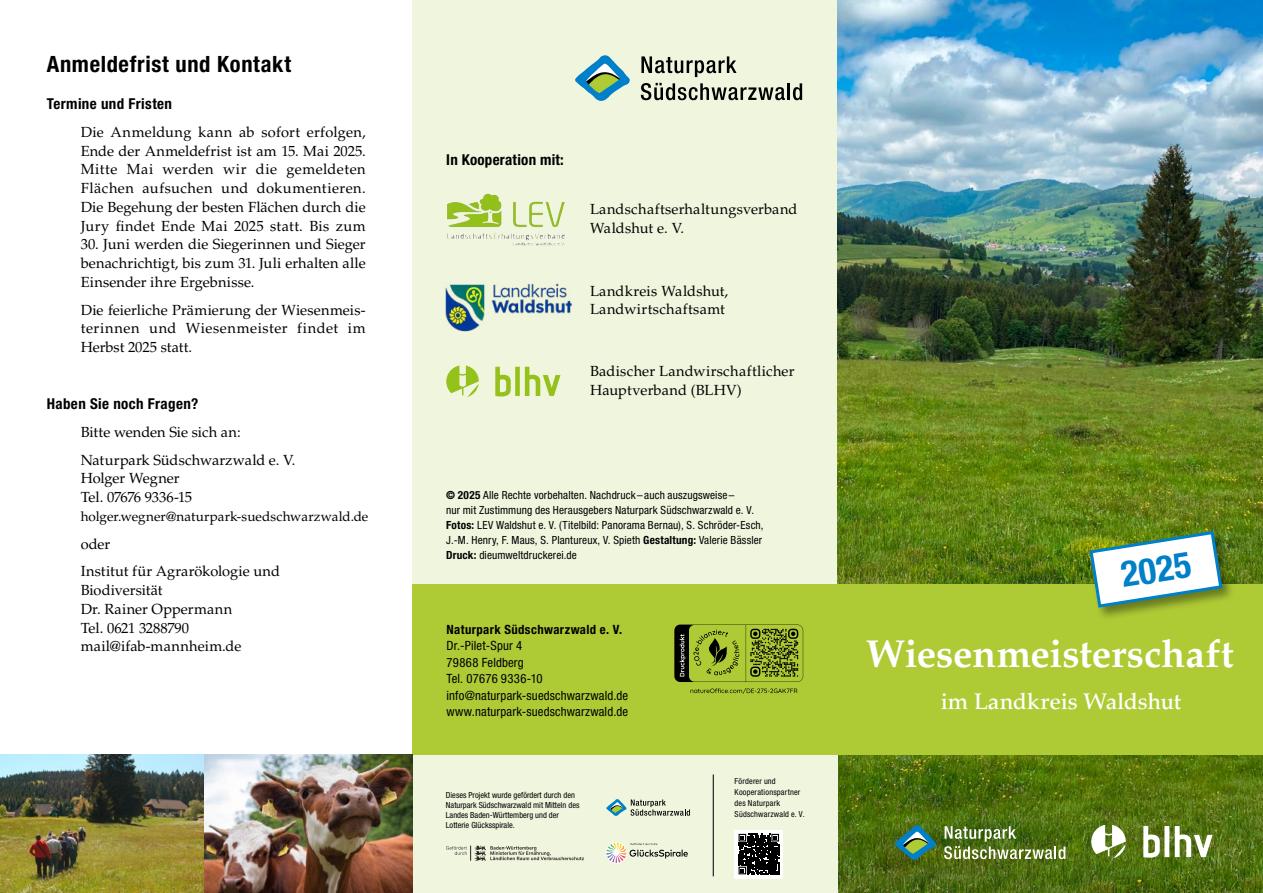
<style>
.page{position:relative;width:1263px;height:893px;background:#fff}
.page>*{position:absolute;margin:0;border:0;box-sizing:border-box;transform-origin:0 0}
.t1{font:700 39px "Palatino LT Std";letter-spacing:-.005em;color:#fff}
.t2{font:700 condensed 36px "Helvetica Neue LT Std";color:#0080c8}
.t3{font:700 condensed 22.5px "Helvetica Neue LT Std";letter-spacing:.03em;color:#000}
.t4{font:500 22.5px "Palatino LT Std";letter-spacing:.005em;color:#fff}
.t5{font:700 condensed 15px "Helvetica Neue LT Std";letter-spacing:.025em;color:#000}
.t6{font:14.7px/18.8px "Palatino LT Std";letter-spacing:.01em;color:#000}
.t7{font:14.7px/18.8px "Palatino LT Std";letter-spacing:-.01em;color:#000}
.t8{font:13.5px "Palatino LT Std";color:#000}
.t9{font:condensed 12.75px/16.5px "Helvetica Neue LT Std";letter-spacing:.015em;color:#000}
.t10{font:700 condensed 12.75px "Helvetica Neue LT Std";letter-spacing:.03em;color:#000}
.t11{font:condensed 11.25px/15px "Helvetica Neue LT Std";letter-spacing:.015em;color:#000}
.t12{font:condensed 8.4px/10.1px "Helvetica Neue LT Std";color:#000}
.t13{font:condensed 8.25px/11.1px "Helvetica Neue LT Std";letter-spacing:.025em;color:#000}
.s1{font-weight:700}
</style>
<div class="page">
<div style="left:412px;top:0;width:426px;height:893px;background:#f0f5de"></div>
<div style="left:413px;top:585px;width:425px;height:170px;background:#aecb35"></div>
<svg style="left:641px;top:56px;width:95px;height:21px"></svg>
<svg style="left:641px;top:83px;width:144px;height:17px"></svg>
<hr style="left:787px;top:83px;width:3px;height:17px;background:#000">
<svg style="left:793px;top:83px;width:9px;height:17px"></svg>
<svg style="left:575px;top:55px;width:55px;height:46px"></svg>
<img style="left:0;top:755px;width:412px;height:138px">
<svg style="left:495px;top:367px;width:65px;height:29px"></svg>
<svg style="left:446px;top:366px;width:33px;height:31px"></svg>
<svg style="left:690px;top:688px;width:107px;height:6px"></svg>
<svg style="left:674px;top:625px;width:129px;height:57px"></svg>
<svg style="left:446px;top:846px;width:138px;height:15px"></svg>
<svg style="left:606px;top:799px;width:84px;height:17px"></svg>
<div style="left:606px;top:842px;width:21px;height:21px;background:#f8f9ee;border-radius:50%"></div>
<svg style="left:606px;top:843px;width:82px;height:20px"></svg>
<div style="left:735px;top:830px;width:48px;height:48px;background:#fff"></div>
<svg style="left:738px;top:833px;width:42px;height:42px"></svg>
<svg style="left:738px;top:834px;width:41px;height:40px;background:#262626"></svg>
<hr style="left:713px;top:774px;width:1px;height:102px;background:#000">
<img style="left:838px;top:0;width:425px;height:501px">
<svg style="left:838px;top:501px;width:425px;height:392px;background:#547311"></svg>
<div style="left:838px;top:585px;width:425px;height:170px;background:#aecb35"></div>
<div style="left:1088px;top:530px;width:147px;height:91px;background:#000;opacity:.4"></div>
<svg style="left:1088px;top:529px;width:136px;height:80px"></svg>
<svg style="left:944px;top:826px;width:121px;height:33px;background:#728b48"></svg>
<svg style="left:895px;top:825px;width:41px;height:35px"></svg>
<svg style="left:1143px;top:826px;width:69px;height:32px"></svg>
<svg style="left:1091px;top:825px;width:35px;height:33px"></svg>
<img style="left:468px;top:194px;width:97px;height:34px">
<img style="left:445px;top:283px;width:128px;height:49px">
<h3 class="t3" style="left:47px;top:50px;width:246px">Anmeldefrist und Kontakt</h3>
<p class="t5" style="left:47px;top:95px;width:127px">Termine und Fristen</p>
<p class="t6" style="left:81px;top:123px;width:286px;text-align:justify">Die Anmeldung kann ab sofort erfolgen, Ende der Anmeldefrist ist am 15. Mai 2025.<br>Mitte Mai werden wir die gemeldeten Flächen aufsuchen und dokumentieren.<br>Die Begehung der besten Flächen durch die Jury findet Ende Mai 2025 statt. Bis zum</p>
<p class="t6" style="left:81px;top:235px;width:286px;text-align:justify">30. Juni werden die Siegerinnen und Sieger benachrichtigt, bis zum 31. Juli erhalten alle Einsender ihre Ergebnisse.</p>
<p class="t6" style="left:81px;top:300px;width:286px;text-align:justify">Die feierliche Prämierung der Wiesenmeis&shy;terinnen und Wiesenmeister findet im Herbst 2025 statt.</p>
<p class="t5" style="left:47px;top:395px;width:153px">Haben Sie noch Fragen?</p>
<p class="t6" style="left:81px;top:418px;width:216px;line-height:27.8px">Bitte wenden Sie sich an:<br>Naturpark Südschwarzwald e. V.</p>
<p class="t7" style="left:81px;top:469px;width:113px">Holger Wegner<br>Tel. 07676 9336-15</p>
<p class="t8" style="left:81px;top:508px;width:289px">holger.wegner@naturpark-suedschwarzwald.de</p>
<p class="t6" style="left:81px;top:530px;width:201px;line-height:27.8px">oder<br>Institut für Agrarökologie und</p>
<p class="t6" style="left:81px;top:581px;width:162px">Biodiversität<br>Dr. Rainer Oppermann<br>Tel. 0621 3288790 mail@ifab-mannheim.de</p>
<p class="t5" style="left:446px;top:150px;width:119px">In Kooperation mit:</p>
<p class="t6" style="left:590px;top:200px;width:209px">Landschaftserhaltungsverband<br>Waldshut e. V.</p>
<p class="t6" style="left:590px;top:282px;width:139px">Landkreis Waldshut,<br>Landwirtschaftsamt</p>
<p class="t6" style="left:590px;top:362px;width:206px">Badischer Landwirschaftlicher<br>Hauptverband (BLHV)</p>
<p class="t11" style="left:446px;top:487px;width:319px"><span class="s1">© 2025</span> Alle Rechte vorbehalten. Nachdruck – auch auszugsweise –<br>nur mit Zustimmung des Herausgebers Naturpark Südschwarzwald e. V.<br><span class="s1">Fotos:</span> LEV Waldshut e. V. (Titelbild: Panorama Bernau), S. Schröder-Esch, J.-M. Henry, F. Maus, S. Plantureux, V. Spieth <span class="s1">Gestaltung:</span> Valerie Bässler <span class="s1">Druck:</span> dieumweltdruckerei.de</p>
<p class="t10" style="left:446px;top:621px;width:177px">Naturpark Südschwarzwald e. V.</p>
<p class="t9" style="left:446px;top:637px;width:183px">Dr.-Pilet-Spur 4<br>79868 Feldberg<br>Tel. 07676 9336-10 info@naturpark-suedschwarzwald.de www.naturpark-suedschwarzwald.de</p>
<p class="t12" style="left:446px;top:790px;width:135px">Dieses Projekt wurde gefördert durch den Naturpark Südschwarzwald mit Mitteln des Landes Baden-Württemberg und der Lotterie Glücksspirale.</p>
<p class="t13" style="left:735px;top:775px;width:72px">Förderer und<br>Kooperationspartner des Naturpark<br>Südschwarzwald e. V.</p>
<h2 class="t2" style="left:1118px;top:553px;width:72px;rotate:-9deg">2025</h2>
<h1 class="t1" style="left:866px;top:631px;width:369px">Wiesenmeisterschaft</h1>
<h3 class="t4" style="left:941px;top:688px;width:242px">im Landkreis Waldshut</h3>
</div>
